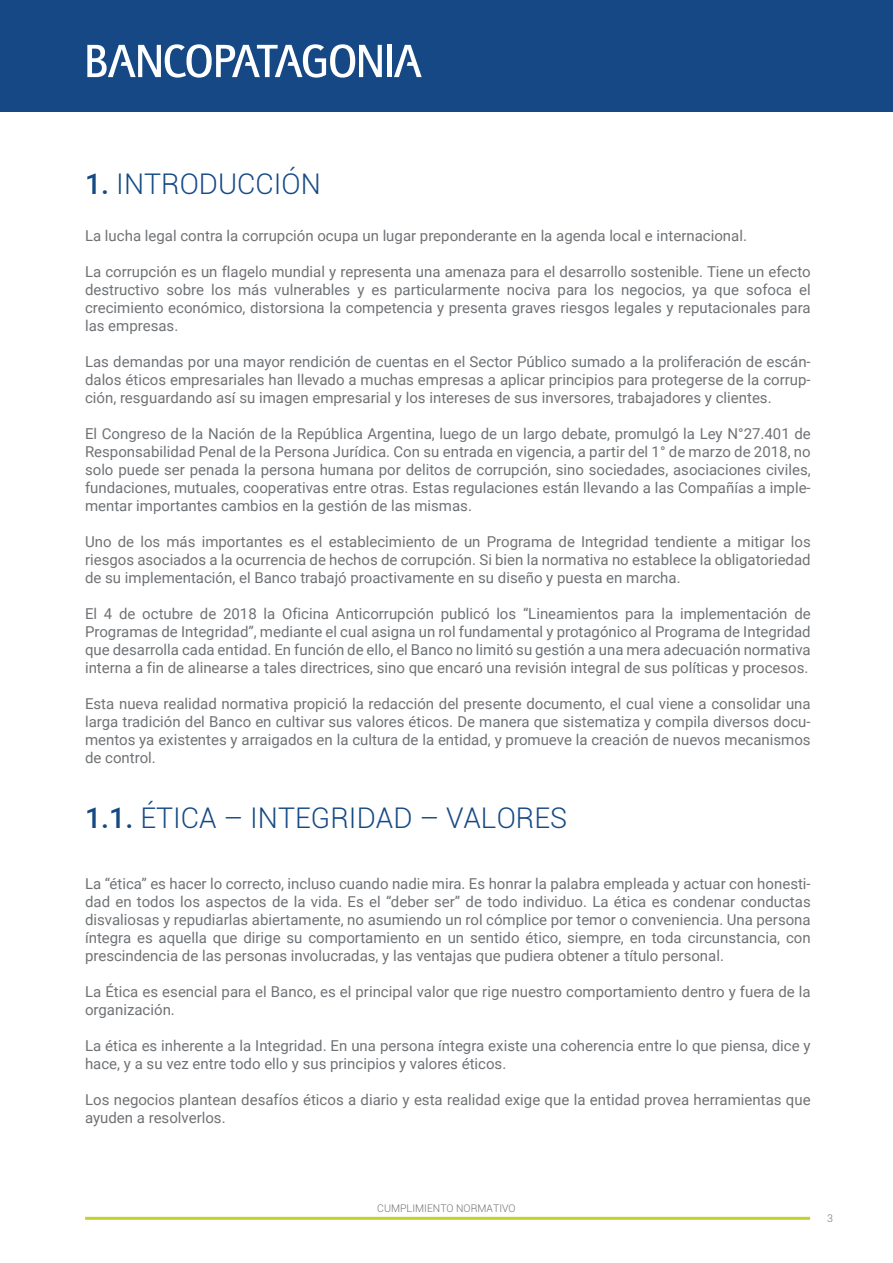
<style>
.page{position:relative;width:893px;height:1263px;background:#fff}
.page>*{position:absolute;margin:0;border:0;box-sizing:border-box;transform-origin:0 0}
.t1{font:300 28.5px "Roboto";color:#164a85}
.t2{font:15px/18px "Roboto";color:#6f7275;text-align:justify}
.t3{font:300 10.5px "Roboto";color:#6e7275}
.t4{font:300 10.5px "Roboto";color:#6f7275}
.s1{font-weight:500}
</style>
<div class="page">
<hr style="left:85px;top:1217px;width:725px;height:3px;background:#c1d230">
<div style="left:2px;top:0;width:891px;height:112px;background:#164885"></div>
<hr style="left:387px;top:45px;width:4px;height:32px;background:#fff">
<svg style="left:394px;top:45px;width:28px;height:32px"></svg>
<svg style="left:87px;top:44px;width:295px;height:34px"></svg>
<h1 class="t1" style="left:85px;top:164px;width:237px"><span class="s1">1.</span> INTRODUCCIÓN</h1>
<p class="t2" style="left:85px;top:226px;width:663px">La lucha legal contra la corrupción ocupa un lugar preponderante en la agenda local e internacional.</p>
<p class="t2" style="left:85px;top:262px;width:727px">La corrupción es un flagelo mundial y representa una amenaza para el desarrollo sostenible. Tiene un efecto destructivo sobre los más vulnerables y es particularmente nociva para los negocios, ya que sofoca el crecimiento económico, distorsiona la competencia y presenta graves riesgos legales y reputacionales para las empresas.</p>
<p class="t2" style="left:85px;top:352px;width:727px">Las demandas por una mayor rendición de cuentas en el Sector Público sumado a la proliferación de escán&shy;dalos éticos empresariales han llevado a muchas empresas a aplicar principios para protegerse de la corrup&shy;ción, resguardando así su imagen empresarial y los intereses de sus inversores, trabajadores y clientes.</p>
<p class="t2" style="left:85px;top:424px;width:727px">El Congreso de la Nación de la República Argentina, luego de un largo debate, promulgó la Ley N°27.401 de Responsabilidad Penal de la Persona Jurídica. Con su entrada en vigencia, a partir del 1° de marzo de 2018, no solo puede ser penada la persona humana por delitos de corrupción, sino sociedades, asociaciones civiles, fundaciones, mutuales, cooperativas entre otras. Estas regulaciones están llevando a las Compañías a imple&shy;mentar importantes cambios en la gestión de las mismas.</p>
<p class="t2" style="left:85px;top:532px;width:727px">Uno de los más importantes es el establecimiento de un Programa de Integridad tendiente a mitigar los riesgos asociados a la ocurrencia de hechos de corrupción. Si bien la normativa no establece la obligatoriedad de su implementación, el Banco trabajó proactivamente en su diseño y puesta en marcha.</p>
<p class="t2" style="left:85px;top:604px;width:727px">El 4 de octubre de 2018 la Oficina Anticorrupción publicó los “Lineamientos para la implementación de Programas de Integridad”, mediante el cual asigna un rol fundamental y protagónico al Programa de Integridad que desarrolla cada entidad. En función de ello, el Banco no limitó su gestión a una mera adecuación normativa interna a fin de alinearse a tales directrices, sino que encaró una revisión integral de sus políticas y procesos.</p>
<p class="t2" style="left:85px;top:694px;width:727px">Esta nueva realidad normativa propició la redacción del presente documento, el cual viene a consolidar una larga tradición del Banco en cultivar sus valores éticos. De manera que sistematiza y compila diversos docu&shy;mentos ya existentes y arraigados en la cultura de la entidad, y promueve la creación de nuevos mecanismos de control.</p>
<h1 class="t1" style="left:85px;top:798px;width:484px"><span class="s1">1.1.</span> ÉTICA – INTEGRIDAD – VALORES</h1>
<p class="t2" style="left:85px;top:874px;width:727px">La “ética” es hacer lo correcto, incluso cuando nadie mira. Es honrar la palabra empleada y actuar con honesti&shy;dad en todos los aspectos de la vida. Es el “deber ser” de todo individuo. La ética es condenar conductas disvaliosas y repudiarlas abiertamente, no asumiendo un rol cómplice por temor o conveniencia. Una persona íntegra es aquella que dirige su comportamiento en un sentido ético, siempre, en toda circunstancia, con prescindencia de las personas involucradas, y las ventajas que pudiera obtener a título personal.</p>
<p class="t2" style="left:85px;top:982px;width:727px">La Ética es esencial para el Banco, es el principal valor que rige nuestro comportamiento dentro y fuera de la organización.</p>
<p class="t2" style="left:85px;top:1036px;width:727px">La ética es inherente a la Integridad. En una persona íntegra existe una coherencia entre lo que piensa, dice y hace, y a su vez entre todo ello y sus principios y valores éticos.</p>
<p class="t2" style="left:85px;top:1090px;width:727px">Los negocios plantean desafíos éticos a diario y esta realidad exige que la entidad provea herramientas que ayuden a resolverlos.</p>
<p class="t3" style="left:377px;top:1201px;width:140px">CUMPLIMIENTO NORMATIVO</p>
<p class="t4" style="left:827px;top:1211px;width:7px">3</p>
</div>
